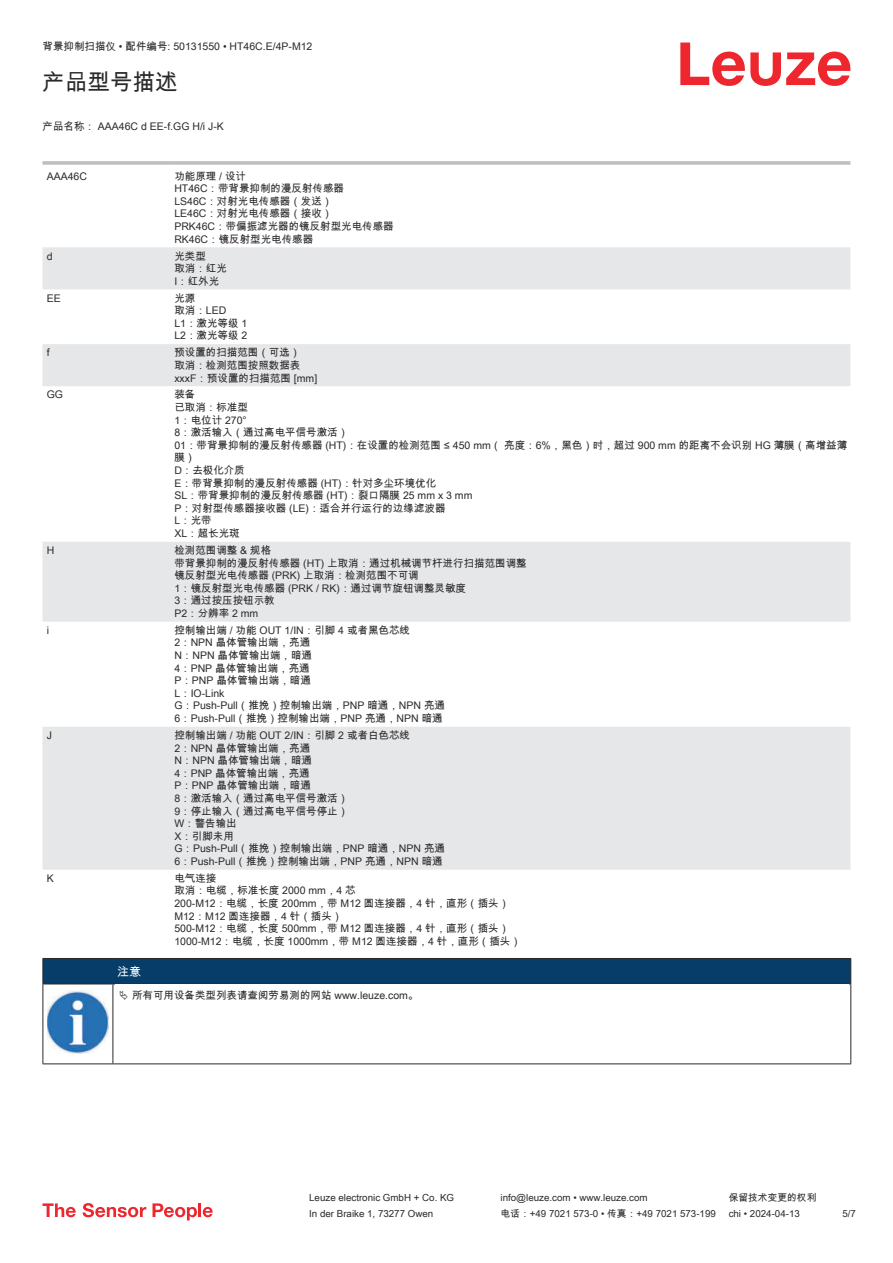
<style>
.page{position:relative;width:893px;height:1263px;background:#fff}
.page>*{position:absolute;margin:0;border:0;box-sizing:border-box;transform-origin:0 0}
.t1{font:22.5px "Arial Unicode MS";color:#2b292a}
.t2{font:12px "Arial Unicode MS";color:#fff}
.t3{font:10.5px/12.6px "Arial Unicode MS";color:#2b292a}
.t4{font:9.75px "Arial Unicode MS";color:#2b292a}
</style>
<div class="page">
<svg style="left:680px;top:43px;width:170px;height:43px"></svg>
<svg style="left:43px;top:247px;width:807px;height:623px"></svg>
<svg style="left:43px;top:161px;width:127px;height:4px"></svg>
<hr style="left:170px;top:161px;width:680px;height:4px;background:#c4c5c7">
<svg style="left:43px;top:1203px;width:33px;height:14px"></svg>
<svg style="left:83px;top:1203px;width:63px;height:14px"></svg>
<svg style="left:153px;top:1203px;width:44px;height:17px"></svg>
<hr style="left:198px;top:1203px;width:3px;height:14px;background:#ed272d">
<svg style="left:203px;top:1207px;width:10px;height:10px"></svg>
<div style="left:43px;top:958px;width:808px;height:26px;background:#063d69"></div>
<hr style="left:113px;top:983px;width:738px;height:1px;background:#2b292a">
<hr style="left:43px;top:984px;width:1px;height:75px;background:#2b292a">
<hr style="left:113px;top:984px;width:1px;height:75px;background:#2b292a">
<hr style="left:850px;top:984px;width:1px;height:75px;background:#2b292a">
<hr style="left:43px;top:1063px;width:70px;height:1px;background:#2b292a">
<hr style="left:113px;top:1063px;width:738px;height:1px;background:#2b292a">
<img style="left:47px;top:990px;width:61px;height:63px">
<p class="t3" style="left:43px;top:40px;width:271px">背景抑制扫描仪 • 配件编号: 50131550 • HT46C.E/4P-M12</p>
<h1 class="t1" style="left:43px;top:66px;width:136px">产品型号描述</h1>
<p class="t3" style="left:43px;top:120px;width:183px">产品名称： AAA46C d EE-f.GG H/i J-K</p>
<p class="t3" style="left:47px;top:169px;width:42px">AAA46C</p>
<p class="t3" style="left:174px;top:169px;width:221px">功能原理 / 设计<br>HT46C：带背景抑制的漫反射传感器<br>LS46C：对射光电传感器（发送）<br>LE46C：对射光电传感器（接收）<br>PRK46C：带偏振滤光器的镜反射型光电传感器<br>RK46C：镜反射型光电传感器</p>
<p class="t3" style="left:47px;top:249px;width:7px">d</p>
<p class="t3" style="left:174px;top:249px;width:54px">光类型<br>取消：红光<br>I：红外光</p>
<p class="t3" style="left:47px;top:292px;width:16px">EE</p>
<p class="t3" style="left:174px;top:291px;width:74px">光源<br>取消：LED<br>L1：激光等级 1<br>L2：激光等级 2</p>
<p class="t3" style="left:47px;top:346px;width:4px">f</p>
<p class="t3" style="left:174px;top:346px;width:144px">预设置的扫描范围（可选）<br>取消：检测范围按照数据表xxxF：预设置的扫描范围 [mm]</p>
<p class="t3" style="left:47px;top:388px;width:18px">GG</p>
<p class="t3" style="left:174px;top:388px;width:674px">装备<br>已取消：标准型<br>1：电位计 270°<br>8：激活输入（通过高电平信号激活）<br>01：带背景抑制的漫反射传感器 (HT)：在设置的检测范围 ≤ 450 mm（ 亮度：6%，黑色）时，超过 900 mm 的距离不会识别 HG 薄膜（高增益薄膜）<br>D：去极化介质<br>E：带背景抑制的漫反射传感器 (HT)：针对多尘环境优化<br>SL：带背景抑制的漫反射传感器 (HT)：裂口隔膜 25 mm x 3 mm<br>P：对射型传感器接收器 (LE)：适合并行运行的边缘滤波器<br>L：光带<br>XL：超长光斑</p>
<p class="t3" style="left:47px;top:545px;width:9px">H</p>
<p class="t3" style="left:174px;top:544px;width:354px">检测范围调整 &amp; 规格<br>带背景抑制的漫反射传感器 (HT) 上取消：通过机械调节杆进行扫描范围调整镜反射型光电传感器 (PRK) 上取消：检测范围不可调<br>1：镜反射型光电传感器 (PRK / RK)：通过调节旋钮调整灵敏度<br>3：通过按压按钮示教<br>P2：分辨率 2 mm</p>
<p class="t3" style="left:47px;top:624px;width:4px">i</p>
<p class="t3" style="left:174px;top:624px;width:272px">控制输出端 / 功能 OUT 1/IN：引脚 4 或者黑色芯线<br>2：NPN 晶体管输出端，亮通<br>N：NPN 晶体管输出端，暗通<br>4：PNP 晶体管输出端，亮通<br>P：PNP 晶体管输出端，暗通<br>L：IO-Link<br>G：Push-Pull（推挽）控制输出端，PNP 暗通，NPN 亮通<br>6：Push-Pull（推挽）控制输出端，PNP 亮通，NPN 暗通</p>
<p class="t3" style="left:47px;top:729px;width:7px">J</p>
<p class="t3" style="left:174px;top:729px;width:272px">控制输出端 / 功能 OUT 2/IN：引脚 2 或者白色芯线<br>2：NPN 晶体管输出端，亮通<br>N：NPN 晶体管输出端，暗通<br>4：PNP 晶体管输出端，亮通<br>P：PNP 晶体管输出端，暗通<br>8：激活输入（通过高电平信号激活）<br>9：停止输入（通过高电平信号停止）<br>W：警告输出<br>X：引脚未用<br>G：Push-Pull（推挽）控制输出端，PNP 暗通，NPN 亮通<br>6：Push-Pull（推挽）控制输出端，PNP 亮通，NPN 暗通</p>
<p class="t3" style="left:47px;top:872px;width:9px">K</p>
<p class="t3" style="left:174px;top:872px;width:348px">电气连接<br>取消：电缆，标准长度 2000 mm，4 芯<br>200-M12：电缆，长度 200mm，带 M12 圆连接器，4 针，直形（插头）<br>M12：M12 圆连接器，4 针（插头）<br>500-M12：电缆，长度 500mm，带 M12 圆连接器，4 针，直形（插头）<br>1000-M12：电缆，长度 1000mm，带 M12 圆连接器，4 针，直形（插头）</p>
<p class="t2" style="left:117px;top:963px;width:25px">注意</p>
<p class="t3" style="left:132px;top:988px;width:288px">所有可用设备类型列表请查阅劳易测的网站 www.leuze.com。</p>
<p class="t4" style="left:309px;top:1191px;width:146px">Leuze electronic GmbH + Co. KG</p>
<p class="t4" style="left:501px;top:1191px;width:149px">info@leuze.com • www.leuze.com</p>
<p class="t4" style="left:729px;top:1191px;width:89px">保留技术变更的权利</p>
<p class="t4" style="left:309px;top:1206px;width:126px">In der Braike 1, 73277 Owen</p>
<p class="t4" style="left:501px;top:1206px;width:217px">电话：+49 7021 573-0 • 传真：+49 7021 573-199</p>
<p class="t4" style="left:729px;top:1206px;width:73px">chi • 2024-04-13</p>
<p class="t4" style="left:842px;top:1206px;width:15px">5/7</p>
</div>
